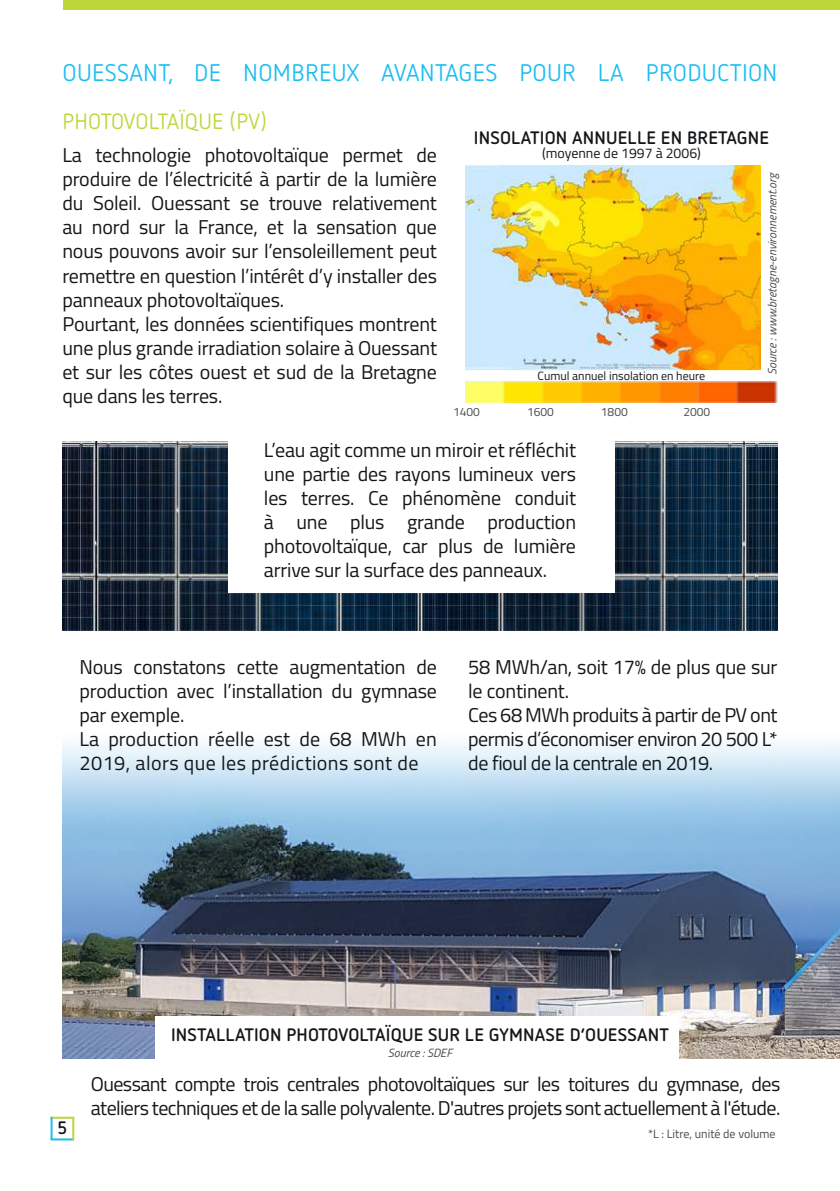
<style>
.page{position:relative;width:840px;height:1191px;background:#fff}
.page>*{position:absolute;margin:0;border:0;box-sizing:border-box;transform-origin:0 0}
.t1{font:24px "Netto OT";letter-spacing:.01em;color:#1abef0}
.t2{font:22px "Netto OT";letter-spacing:.01em;color:#bed638}
.t3{font:20px/24px "Titillium";letter-spacing:-.01em;color:#14171a}
.t4{font:20px/24px "Titillium";letter-spacing:-.03em;color:#14171a}
.t5{font:700 18px "Netto OT";letter-spacing:.01em;color:#14171a}
.t6{font:14px "Titillium";color:#14171a}
.t7{font:italic 12px "Titillium";color:#484a4c}
.t8{font:12px "Titillium";color:#484a4c}
.t9{font:12px "Titillium";color:#14171a}
</style>
<div class="page">
<img style="left:62px;top:850px;width:777px;height:208px">
<img style="left:62px;top:609px;width:777px;height:241px">
<img style="left:62px;top:442px;width:715px;height:188px">
<div style="left:228px;top:437px;width:386px;height:155px;background:#fff"></div>
<div style="left:155px;top:1016px;width:523px;height:53px;background:#fff"></div>
<img style="left:465px;top:165px;width:295px;height:206px">
<div style="left:63px;top:0;width:776px;height:10px;background:#bed638"></div>
<img style="left:465px;top:381px;width:312px;height:21px">
<hr style="left:51px;top:1138px;width:23px;height:2px;background:#1abef0">
<hr style="left:51px;top:1116px;width:23px;height:2px;background:#bed638">
<hr style="left:51px;top:1116px;width:2px;height:24px;background:#1abef0">
<hr style="left:72px;top:1117px;width:2px;height:23px;background:#bed638">
<p class="t1" style="left:62px;top:58px;width:716px">OUESSANT, DE NOMBREUX AVANTAGES POUR LA PRODUCTION</p>
<p class="t2" style="left:62px;top:108px;width:206px">PHOTOVOLTAÏQUE (PV)</p>
<p class="t3" style="left:62px;top:142px;width:376px">La technologie photovoltaïque permet de produire de l’électricité à partir de la lumière du Soleil. Ouessant se trouve relativement au nord sur la France, et la sensation que nous pouvons avoir sur l’ensoleillement peut remettre en question l’intérêt d’y installer des panneaux photovoltaïques.<br>Pourtant, les données scientifiques montrent une plus grande irradiation solaire à Ouessant et sur les côtes ouest et sud de la Bretagne que dans les terres.</p>
<p class="t3" style="left:264px;top:437px;width:313px;text-align:justify">L’eau agit comme un miroir et réfléchit une partie des rayons lumineux vers les terres. Ce phénomène conduit à une plus grande production photovoltaïque, car plus de lumière arrive sur la surface des panneaux.</p>
<p class="t5" style="left:473px;top:126px;width:296px">INSOLATION ANNUELLE EN BRETAGNE</p>
<p class="t6" style="left:541px;top:143px;width:160px">(moyenne de 1997 à 2006)</p>
<p class="t7" style="left:763px;top:375px;width:204px;rotate:-90deg">Source : www.bretagne-environnement.org</p>
<p class="t9" style="left:537px;top:367px;width:169px">Cumul annuel insolation en heure</p>
<p class="t8" style="left:453px;top:403px;width:28px">1400</p>
<p class="t8" style="left:526px;top:403px;width:28px">1600</p>
<p class="t8" style="left:600px;top:403px;width:28px">1800</p>
<p class="t8" style="left:683px;top:403px;width:28px">2000</p>
<p class="t3" style="left:79px;top:654px;width:359px">Nous constatons cette augmentation de production avec l’installation du gymnase par exemple.<br>La production réelle est de 68 MWh en 2019, alors que les prédictions sont de</p>
<p class="t3" style="left:468px;top:654px;width:311px">58 MWh/an, soit 17% de plus que sur le continent.<br>Ces 68 MWh produits à partir de PV ont permis d’économiser environ 20 500 L* de fioul de la centrale en 2019.</p>
<p class="t5" style="left:57px;top:1116px;width:11px">5</p>
<p class="t5" style="left:171px;top:1023px;width:499px">INSTALLATION PHOTOVOLTAÏQUE SUR LE GYMNASE D’OUESSANT</p>
<p class="t7" style="left:387px;top:1044px;width:66px">Source : SDEF</p>
<p class="t4" style="left:91px;top:1071px;width:690px">Ouessant compte trois centrales photovoltaïques sur les toitures du gymnase, des ateliers techniques et de la salle polyvalente. D'autres projets sont actuellement à l'étude.</p>
<p class="t8" style="left:647px;top:1124px;width:129px">*L : Litre, unité de volume</p>
</div>
